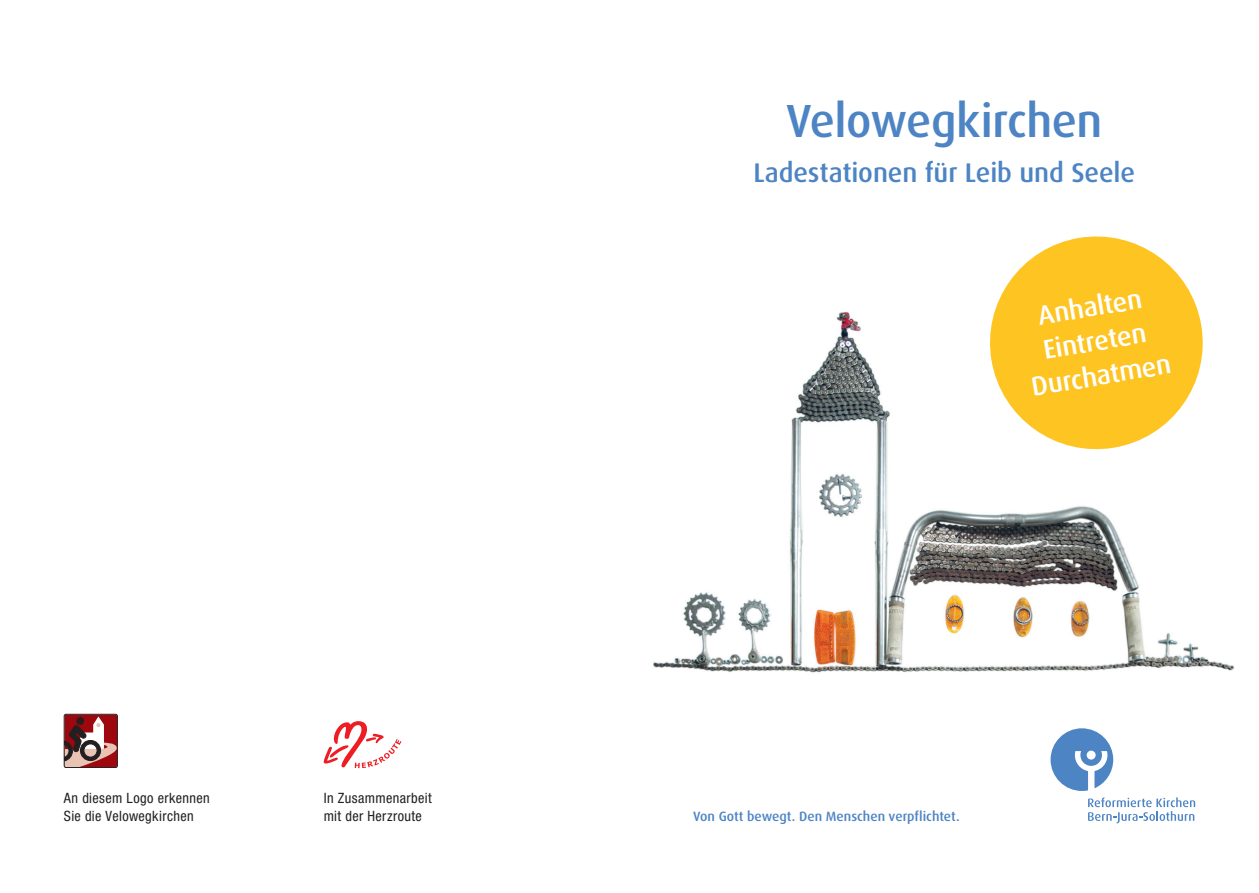
<style>
.page{position:relative;width:1259px;height:893px;background:#fff}
.page>*{position:absolute;margin:0;border:0;box-sizing:border-box;transform-origin:0 0}
.t1{font:500 46.5px "Dax Pro";letter-spacing:-.01em;color:#4d84c4}
.t2{font:500 27px "Dax Pro";letter-spacing:-.005em;color:#4d84c4}
.t3{font:500 27px/34.5px "Dax Pro";color:#fff;text-align:center}
.t4{font:condensed 14.25px/18px "Helvetica Neue LT Std";letter-spacing:.025em;color:#231f20}
.t5{font:500 13.5px "Dax Pro";color:#4d84c4}
</style>
<div class="page">
<img style="left:653px;top:312px;width:582px;height:361px">
<svg style="left:324px;top:721px;width:77px;height:47px"></svg>
<svg style="left:66px;top:716px;width:50px;height:50px;background:#9d5656"></svg>
<div style="left:64px;top:714px;width:54px;height:54px;border:1px solid #231f20;border-radius:2px"></div>
<svg style="left:981px;top:236px;width:230px;height:221px;fill:#fec422"></svg>
<svg style="left:1050px;top:728px;width:63px;height:63px"></svg>
<svg style="left:1088px;top:797px;width:107px;height:26px"></svg>
<p class="t4" style="left:64px;top:789px;width:147px">An diesem Logo erkennen<br>Sie die Velowegkirchen</p>
<p class="t4" style="left:324px;top:789px;width:110px">In Zusammenarbeit mit der Herzroute</p>
<h1 class="t1" style="left:786px;top:91px;width:318px">Velowegkirchen</h1>
<h2 class="t2" style="left:753px;top:156px;width:383px">Ladestationen für Leib und Seele</h2>
<h2 class="t3" style="left:1016px;top:303px;width:143px;rotate:-10deg">Anhalten<br>Eintreten<br>Durchatmen</h2>
<p class="t5" style="left:693px;top:807px;width:268px">Von Gott bewegt. Den Menschen verpflichtet.</p>
</div>
